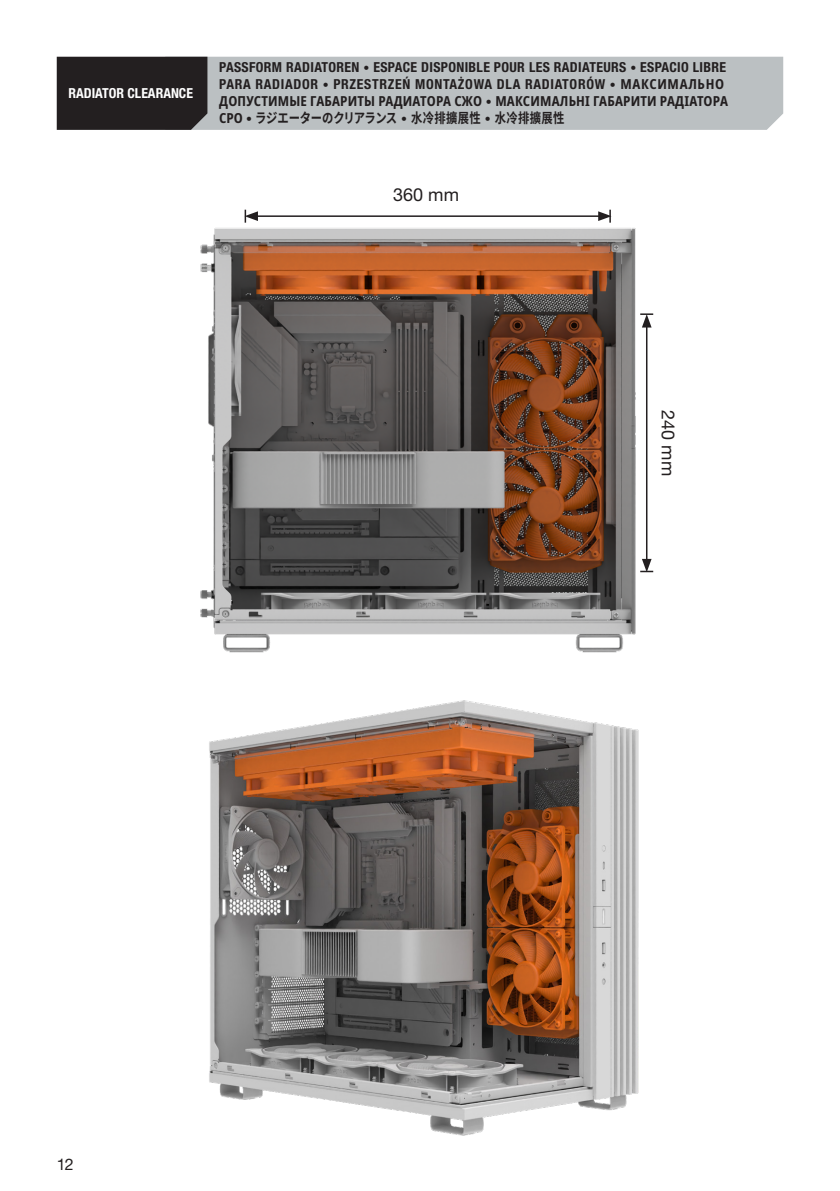
<style>
.page{position:relative;width:840px;height:1191px;background:#fff}
.page>*{position:absolute;margin:0;border:0;box-sizing:border-box;transform-origin:0 0}
.t1{font:18px "Helvetica Neue LT Pro";color:#231f20}
.t2{font:16px "Helvetica Neue LT Pro";color:#231f20}
.t3{font:700 condensed 13.8px/16.8px "Helvetica Neue LT Pro";letter-spacing:.025em;color:#231f20}
.t4{font:700 condensed 13.8px "Noto Sans";letter-spacing:.015em;color:#231f20}
.t5{font:700 13.8px "Noto Sans CJ Kjp";letter-spacing:-.03em;color:#231f20;scale:.82 1}
.t6{font:700 condensed 13.8px "Helvetica Neue LT Pro";color:#fff}
.s1{font-size:11.8px}
.s2{font-family:"Noto Sans"}
.s3{font-family:"Helvetica Neue LT Pro";font-size:11.8px}
.s4{font-family:"Noto Sans";font-stretch:condensed}
.s5{font-family:"Helvetica Neue LT Pro";font-stretch:condensed;font-size:11.8px}
.s6{font-family:"Noto Sans CJ Ksc"}
</style>
<div class="page">
<hr style="left:839px;top:201px;width:1px;height:341px;background:#eeeeef">
<img style="left:200px;top:228px;width:454px;height:425px">
<img style="left:209px;top:700px;width:430px;height:436px">
<div style="left:207px;top:57px;width:575px;height:73px;background:#bbc0c2"></div>
<div style="left:57px;top:57px;width:150px;height:73px;background:#231f20"></div>
<hr style="left:645px;top:324px;width:2px;height:238px;background:#231f20">
<svg style="left:640px;top:313px;width:13px;height:14px"></svg>
<svg style="left:640px;top:559px;width:13px;height:13px"></svg>
<hr style="left:255px;top:215px;width:346px;height:2px;background:#231f20">
<svg style="left:244px;top:210px;width:14px;height:13px"></svg>
<svg style="left:598px;top:210px;width:13px;height:13px"></svg>
<p class="t6" style="left:68px;top:85px;width:126px">RADIATOR CLEARANCE</p>
<p class="t3" style="left:219px;top:59px;width:508px">PASSFORM RADIATOREN <span class="s1">•</span> ESPACE DISPONIBLE POUR LES RADIATEURS <span class="s1">•</span> ESPACIO LIBRE<br>PARA RADIADOR <span class="s1">•</span> PRZESTRZEŃ MONTAŻOWA DLA RADIATORÓW <span class="s1">•</span> <span class="s2">МАКСИМАЛЬНО</span></p>
<p class="t4" style="left:219px;top:91px;width:510px">ДОПУСТИМЫЕ ГАБАРИТЫ РАДИАТОРА СЖО <span class="s3">•</span> МАКСИМАЛЬНІ ГАБАРИТИ РАДІАТОРА</p>
<p class="t5" style="left:219px;top:110px;width:422px"><span class="s4">СРО</span> <span class="s5">•</span> ラジエーターのクリアランス <span class="s5">•</span> <span class="s6">水冷排擴展性</span> <span class="s5">•</span> <span class="s6">水冷排擴展性</span></p>
<h1 class="t1" style="left:393px;top:184px;width:67px">360 mm</h1>
<h1 class="t1" style="left:679px;top:410px;width:67px;rotate:90deg">240 mm</h1>
<p class="t2" style="left:57px;top:1154px;width:19px">12</p>
</div>
